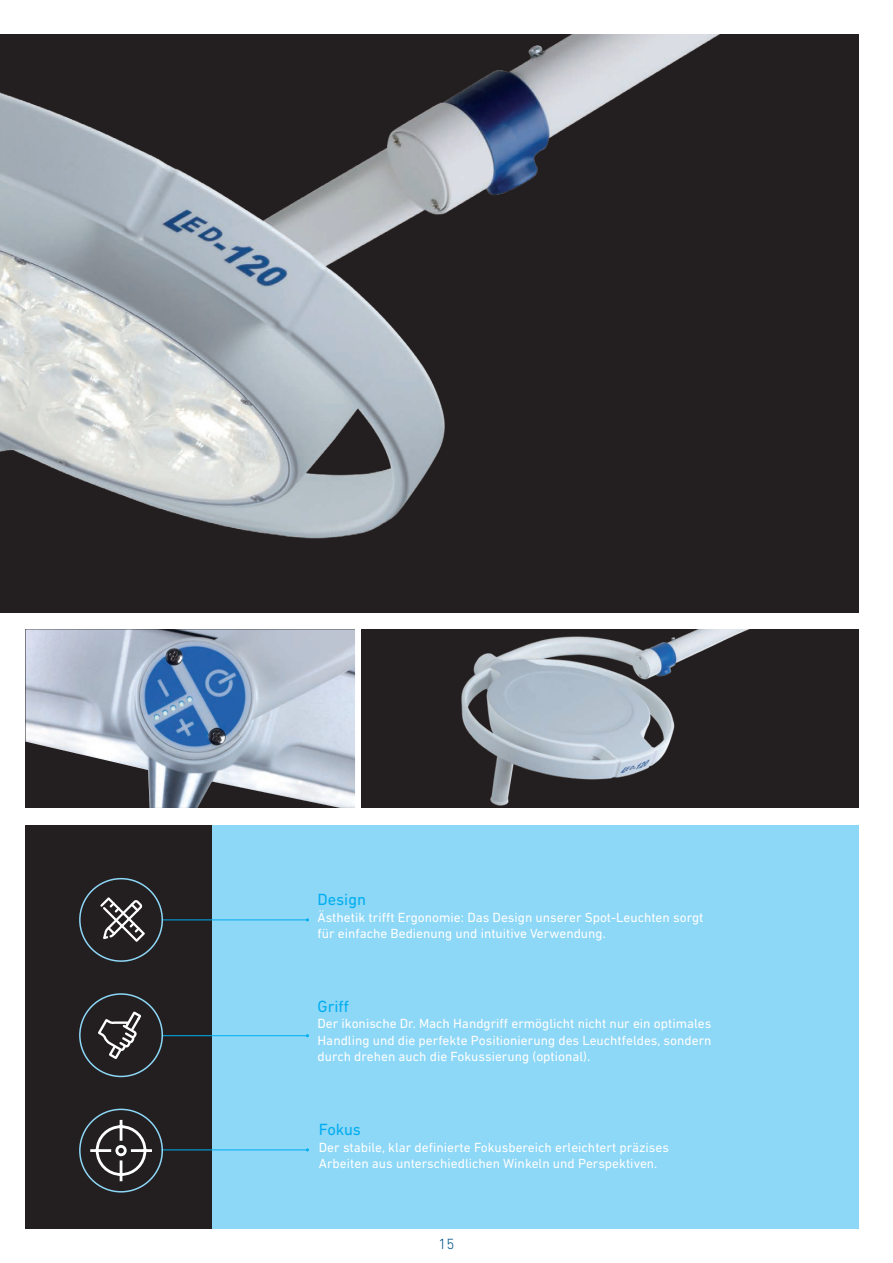
<style>
.page{position:relative;width:893px;height:1263px;background:#fff}
.page>*{position:absolute;margin:0;border:0;box-sizing:border-box;transform-origin:0 0}
.t1{font:16.5px "DIN Next LT Pro";color:#00aeef}
.t2{font:300 15px "DIN Next LT Pro";color:#005484}
.t3{font:13.5px/16.5px "DIN Next LT Pro";color:#fff}
</style>
<div class="page">
<div style="left:212px;top:825px;width:647px;height:404px;background:#8dd7f7"></div>
<svg style="left:26px;top:629px;width:329px;height:179px"></svg>
<img style="left:26px;top:629px;width:84px;height:132px">
<div style="left:361px;top:629px;width:498px;height:179px;background:#231f20"></div>
<img style="left:461px;top:629px;width:289px;height:177px">
<div style="left:26px;top:825px;width:186px;height:404px;background:#231f20"></div>
<img style="left:0;top:34px;width:859px;height:578px">
<hr style="left:162px;top:919px;width:145px;height:1px;background:#00aeef">
<hr style="left:162px;top:1035px;width:145px;height:1px;background:#00aeef">
<hr style="left:161px;top:1149px;width:146px;height:1px;background:#00aeef">
<svg style="left:98px;top:1011px;width:43px;height:48px"></svg>
<div style="left:79px;top:993px;width:84px;height:84px;border:2px solid #8dd7f7;border-radius:50%"></div>
<svg style="left:100px;top:897px;width:45px;height:45px"></svg>
<div style="left:79px;top:878px;width:84px;height:84px;border:2px solid #8dd7f7;border-radius:50%"></div>
<svg style="left:90px;top:1120px;width:62px;height:61px"></svg>
<div style="left:79px;top:1108px;width:84px;height:84px;border:2px solid #8dd7f7;border-radius:50%"></div>
<p class="t1" style="left:317px;top:890px;width:50px">Design</p>
<p class="t3" style="left:317px;top:909px;width:387px">Ästhetik trifft Ergonomie: Das Design unserer Spot-Leuchten sorgt für einfache Bedienung und intuitive Verwendung.</p>
<p class="t1" style="left:317px;top:997px;width:33px">Griff</p>
<p class="t3" style="left:317px;top:1015px;width:396px;text-align:justify">Der ikonische Dr. Mach Handgriff ermöglicht nicht nur ein optimales Handling und die perfekte Positionierung des Leuchtfeldes, sondern durch drehen auch die Fokussierung (optional).</p>
<p class="t1" style="left:319px;top:1120px;width:44px">Fokus</p>
<p class="t3" style="left:319px;top:1138px;width:352px">Der stabile, klar definierte Fokusbereich erleichtert präzises<br>Arbeiten aus unterschiedlichen Winkeln und Perspektiven.</p>
<p class="t2" style="left:438px;top:1235px;width:17px">15</p>
</div>
